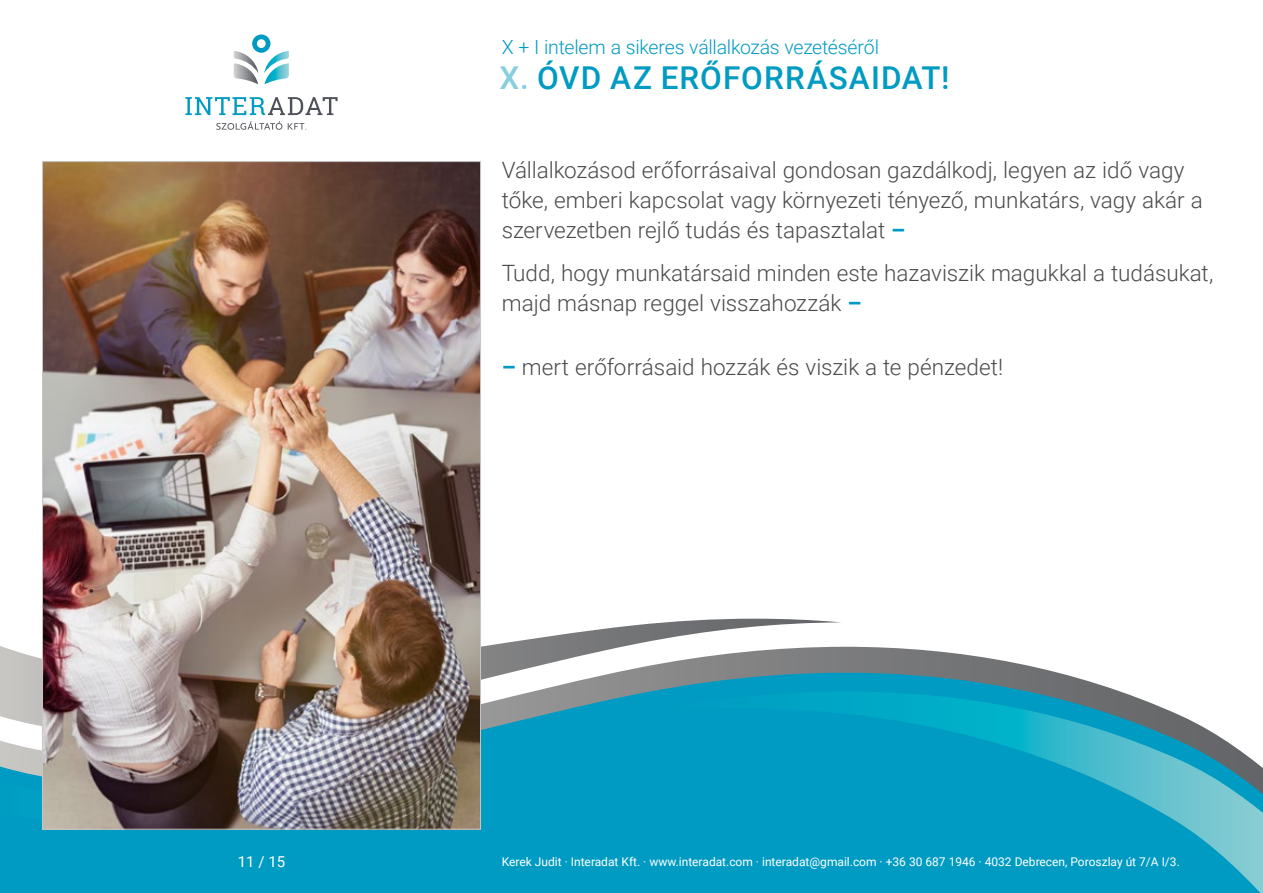
<style>
.page{position:relative;width:1263px;height:893px;background:#fff}
.page>*{position:absolute;margin:0;border:0;box-sizing:border-box;transform-origin:0 0}
.t1{font:500 31.5px "Roboto";letter-spacing:.035em;color:#009bc2}
.t2{font:300 22.5px/30px "Roboto";color:#4b4b4d}
.t3{font:300 19.5px "Roboto";letter-spacing:-.01em;color:#009bc2}
.t4{font:15px "Roboto";color:#fff}
.t5{font:12px "Roboto";color:#fff}
.s1{color:#87cee0}
.s2{font-weight:700;color:#009bc2}
</style>
<div class="page">
<div style="left:0;top:646px;width:861px;height:247px;background:#009bc2"></div>
<svg style="left:368px;top:647px;width:751px;height:184px"></svg>
<svg style="left:0;top:781px;width:368px;height:59px"></svg>
<svg style="left:639px;top:691px;width:624px;height:202px"></svg>
<svg style="left:0;top:619px;width:845px;height:162px"></svg>
<svg style="left:234px;top:34px;width:55px;height:50px"></svg>
<svg style="left:216px;top:121px;width:66px;height:9px"></svg>
<svg style="left:288px;top:123px;width:18px;height:7px"></svg>
<svg style="left:185px;top:97px;width:153px;height:18px"></svg>
<img style="left:44px;top:163px;width:435px;height:665px">
<p class="t3" style="left:502px;top:33px;width:379px">X + I intelem a sikeres vállalkozás vezetéséről</p>
<h1 class="t1" style="left:499px;top:56px;width:452px"><span class="s1">X.</span> ÓVD AZ ERŐFORRÁSAI DAT!</h1>
<p class="t2" style="left:502px;top:155px;width:702px">Vállalkozásod erőforrásaival gondosan gazdálkodj, legyen az idő vagy tőke, emberi kapcsolat vagy környezeti tényező, munkatárs, vagy akár a szervezetben rejlő tudás és tapasztalat <span class="s2">–</span></p>
<p class="t2" style="left:502px;top:257px;width:713px">Tudd, hogy munkatársaid minden este hazaviszik magukkal a tudásukat, majd másnap reggel visszahozzák <span class="s2">–</span></p>
<p class="t2" style="left:502px;top:351px;width:503px"><span class="s2">–</span> mert erőforrásaid hozzák és viszik a te pénzedet!</p>
<p class="t4" style="left:238px;top:851px;width:49px">11 / 15</p>
<p class="t5" style="left:502px;top:853px;width:679px">Kerek Judit · Interadat Kft. · www.interadat.com · interadat@gmail.com · +36 30 687 1946 · 4032 Debrecen, Poroszlay út 7/A I/3.</p>
</div>
